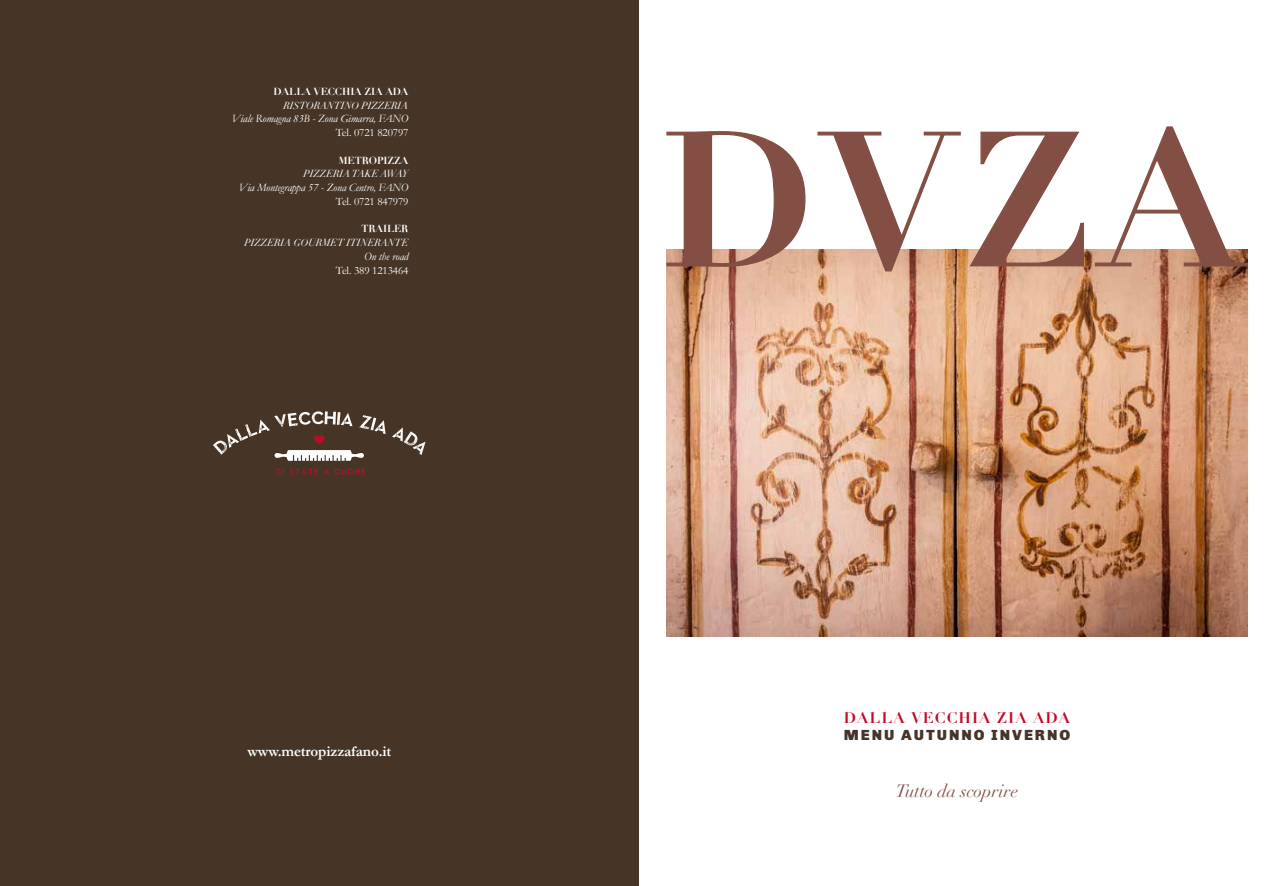
<style>
.page{position:relative;width:1276px;height:886px;background:#fff}
.page>*{position:absolute;margin:0;border:0;box-sizing:border-box;transform-origin:0 0}
.t1{font:700 187.5px "Didot";color:#834f45}
.t2{font:italic 17.5px "Didot";color:#834f45}
.t3{font:700 15px "Garamond";letter-spacing:-.01em;color:#fff}
.t4{font:700 15px "Didot";letter-spacing:.07em;color:#c10a27}
.t5{font:900 15px "Chivo";letter-spacing:.13em;color:#463527}
.t6{font:italic 11.25px "Garamond";letter-spacing:-.01em;color:#fff}
.t7{font:11.25px "Garamond";letter-spacing:-.01em;color:#fff}
.t8{font:italic 10px "Didot";letter-spacing:-.01em;color:#fff}
.t9{font:700 10px "Didot";letter-spacing:-.01em;color:#fff}
</style>
<div class="page">
<div style="left:0;top:0;width:638px;height:886px;background:#463527"></div>
<svg style="left:276px;top:469px;width:8px;height:5px"></svg>
<svg style="left:290px;top:469px;width:28px;height:5px"></svg>
<svg style="left:324px;top:469px;width:5px;height:5px"></svg>
<svg style="left:335px;top:469px;width:30px;height:6px"></svg>
<svg style="left:392px;top:427px;width:33px;height:28px"></svg>
<svg style="left:213px;top:411px;width:172px;height:50px"></svg>
<img style="left:666px;top:249px;width:581px;height:388px">
<svg style="left:666px;top:131px;width:140px;height:136px"></svg>
<svg style="left:817px;top:131px;width:144px;height:141px"></svg>
<svg style="left:968px;top:131px;width:116px;height:136px"></svg>
<svg style="left:1094px;top:126px;width:154px;height:141px"></svg>
<p class="t9" style="left:274px;top:85px;width:136px">DALLA VECCHIA ZIA ADA</p>
<p class="t8" style="left:283px;top:99px;width:127px">RISTORANTINO PIZZERIA</p>
<p class="t6" style="left:232px;top:112px;width:178px">Viale Romagna 83B - Zona Gimarra, FANO</p>
<p class="t7" style="left:336px;top:126px;width:74px">Tel. 0721 820797</p>
<p class="t9" style="left:338px;top:154px;width:72px">METROPIZZA</p>
<p class="t8" style="left:304px;top:168px;width:106px">PIZZERIA TAKE AWAY</p>
<p class="t6" style="left:239px;top:181px;width:171px">Via Montegrappa 57 - Zona Centro, FANO</p>
<p class="t7" style="left:336px;top:194px;width:74px">Tel. 0721 847979</p>
<p class="t9" style="left:361px;top:222px;width:48px">TRAILER</p>
<p class="t8" style="left:245px;top:236px;width:165px">PIZZERIA GOURMET ITINERANTE</p>
<p class="t6" style="left:364px;top:249px;width:46px">On the road</p>
<p class="t7" style="left:336px;top:263px;width:74px">Tel. 389 1213464</p>
<h3 class="t3" style="left:247px;top:742px;width:145px">www.metropizzafano.it</h3>
<h1 class="t1" style="left:661px;top:82px;width:583px">DVZA</h1>
<h3 class="t4" style="left:844px;top:708px;width:228px">DALLA VECCHIA ZIA ADA</h3>
<h3 class="t5" style="left:844px;top:726px;width:228px">MENU AUTUNNO INVERNO</h3>
<h2 class="t2" style="left:896px;top:780px;width:124px">Tutto da scoprire</h2>
</div>
